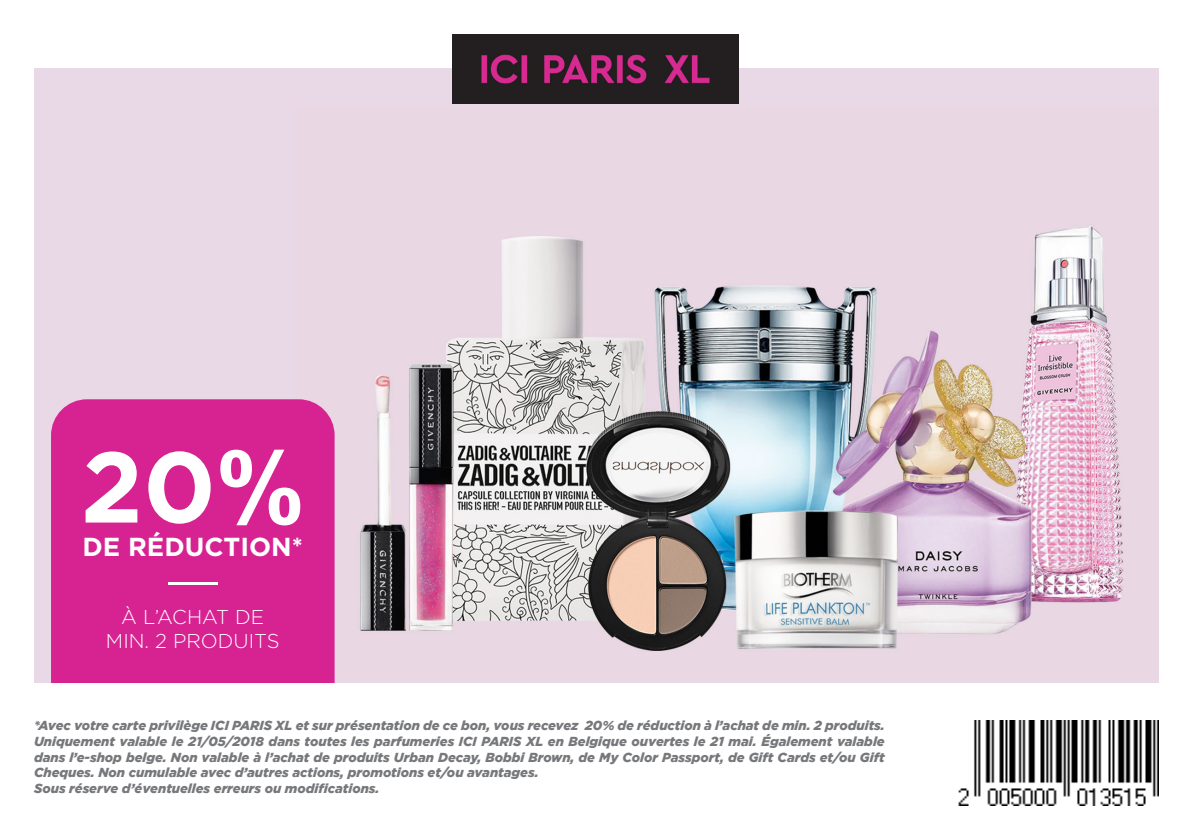
<style>
.page{position:relative;width:1191px;height:840px;background:#fff}
.page>*{position:absolute;margin:0;border:0;box-sizing:border-box;transform-origin:0 0}
.t1{font:700 100px "Gotham";color:#fff}
.t2{font:700 26px "Gotham";color:#fff}
.t3{font:300 20px "Gotham";color:#fff}
.t4{font:700 16px "Gotham";color:#fff;scale:10 1}
.t5{font:italic 900 13px/15.6px "Gotham";color:#76787b;text-align:justify}
.s1{font-family:"Arial"}
</style>
<div class="page">
<div style="left:34px;top:69px;width:1124px;height:617px;background:#e9d8e6"></div>
<img style="left:452px;top:34px;width:286px;height:69px">
<img style="left:334px;top:226px;width:790px;height:453px">
<div style="left:51px;top:399px;width:283px;height:284px;background:#d72291"></div>
<div style="left:0;top:683px;width:1191px;height:156px;background:#fff"></div>
<img style="left:958px;top:720px;width:200px;height:85px">
<p class="t1" style="left:81px;top:429px;width:226px">20<span class="s1">%</span></p>
<p class="t2" style="left:83px;top:531px;width:222px">DE RÉDUCTION*</p>
<p class="t4" style="left:160px;top:573px;width:8px">-</p>
<p class="t3" style="left:121px;top:606px;width:144px">À L’ACHAT DE</p>
<p class="t3" style="left:106px;top:630px;width:175px">MIN. 2 PRODUITS</p>
<p class="t5" style="left:34px;top:717px;width:852px">*Avec votre carte privilège ICI PARIS XL et sur présentation de ce bon, vous recevez 20% de réduction à l’achat de min. 2 produits.<br>Uniquement valable le 21/05/2018 dans toutes les parfumeries ICI PARIS XL en Belgique ouvertes le 21 mai. Également valable dans l’e-shop belge. Non valable à l’achat de produits Urban Decay, Bobbi Brown, de My Color Passport, de Gift Cards et/ou Gift Cheques. Non cumulable avec d’autres actions, promotions et/ou avantages.</p>
<p class="t5" style="left:34px;top:779px;width:347px">Sous réserve d’éventuelles erreurs ou modifications.</p>
</div>
